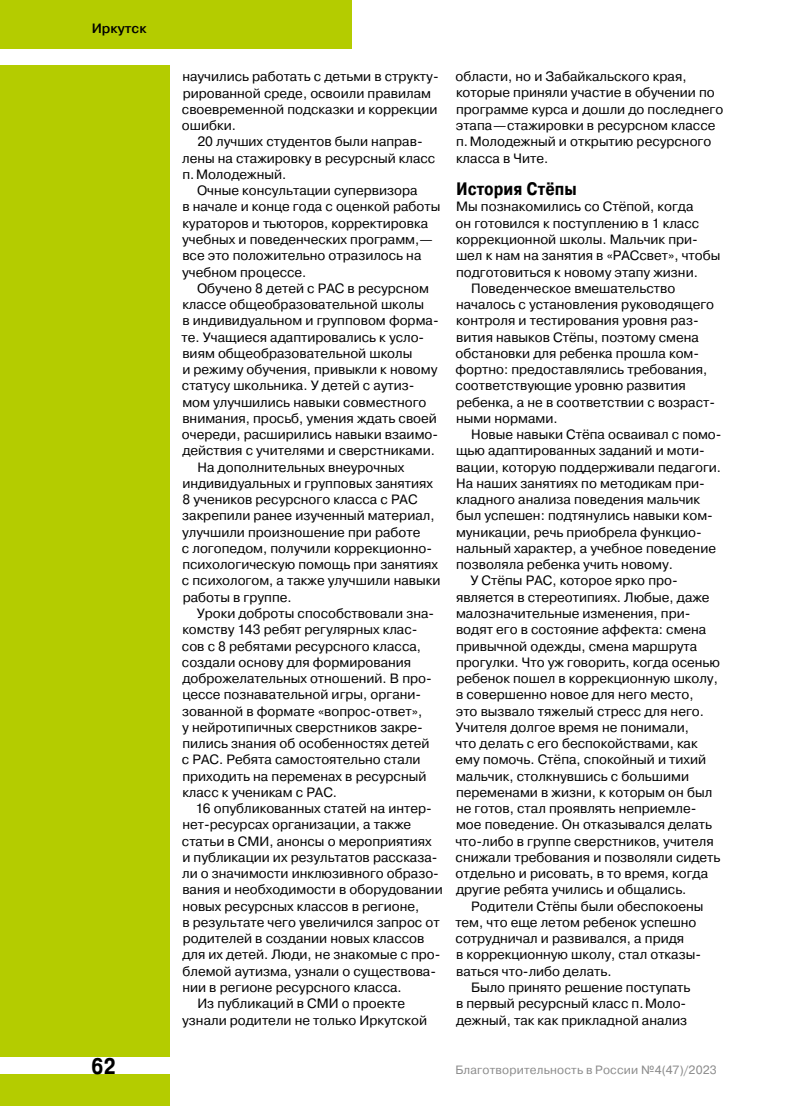
<style>
.page{position:relative;width:808px;height:1106px;background:#fff}
.page>*{position:absolute;margin:0;border:0;box-sizing:border-box;transform-origin:0 0}
.t1{font:700 22.5px "Pragmatica Cond";color:#000}
.t2{font:700 18px "Pragmatica Cond";color:#000}
.t3{font:13.5px/16.2px "Pragmatica";color:#000}
.t4{font:500 13.5px "Pragmatica";color:#000}
.t5{font:12px "Pragmatica";letter-spacing:.015em;color:#8b8b8b}
</style>
<div class="page">
<div style="left:0;top:0;width:352px;height:49px;background:#b4cc00"></div>
<div style="left:0;top:65px;width:169px;height:1041px;background:#b4cc00"></div>
<div style="left:0;top:1057px;width:182px;height:16px;background:#fff"></div>
<p class="t4" style="left:92px;top:19px;width:56px">Иркутск</p>
<h1 class="t1" style="left:91px;top:1052px;width:26px">62</h1>
<p class="t3" style="left:182px;top:69px;width:258px">научились работать с детьми в структу&shy;рированной среде, освоили правилам своевременной подсказки и коррекции ошибки.</p>
<p class="t3" style="left:182px;top:134px;width:255px;text-indent:15px">20 лучших студентов были направ&shy;лены на стажировку в ресурсный класс п.Молодежный.</p>
<p class="t3" style="left:182px;top:183px;width:260px;text-indent:15px">Очные консультации супервизора<br>в начале и конце года с оценкой работы кураторов и тьюторов, корректировка учебных и поведенческих программ,— все это положительно отразилось на учебном процессе.</p>
<p class="t3" style="left:197px;top:280px;width:233px">Обучено 8 детей с РАС в ресурсном</p>
<p class="t3" style="left:182px;top:296px;width:243px">классе общеобразовательной школы</p>
<p class="t3" style="left:182px;top:313px;width:258px">в индивидуальном и групповом форма-</p>
<p class="t3" style="left:182px;top:329px;width:244px">те. Учащиеся адаптировались к усло-</p>
<p class="t3" style="left:182px;top:345px;width:231px">виям общеобразовательной школы</p>
<p class="t3" style="left:182px;top:361px;width:257px">и режиму обучения, привыкли к новому</p>
<p class="t3" style="left:182px;top:378px;width:234px">статусу школьника. У детей с аутиз-</p>
<p class="t3" style="left:182px;top:394px;width:246px">мом улучшились навыки совместного</p>
<p class="t3" style="left:182px;top:410px;width:256px">внимания, просьб, умения ждать своей</p>
<p class="t3" style="left:182px;top:427px;width:258px">очереди, расширились навыки взаимо-</p>
<p class="t3" style="left:182px;top:443px;width:254px">действия с учителями и сверстниками.</p>
<p class="t3" style="left:197px;top:459px;width:208px">На дополнительных внеурочных</p>
<p class="t3" style="left:182px;top:475px;width:252px">индивидуальных и групповых занятиях</p>
<p class="t3" style="left:183px;top:492px;width:236px">8 учеников ресурсного класса с РАС</p>
<p class="t3" style="left:182px;top:508px;width:254px">закрепили ранее изученный материал,</p>
<p class="t3" style="left:182px;top:524px;width:240px">улучшили произношение при работе</p>
<p class="t3" style="left:182px;top:540px;width:252px">с логопедом, получили коррекционно-</p>
<p class="t3" style="left:182px;top:557px;width:257px">психологическую помощь при занятиях</p>
<p class="t3" style="left:182px;top:573px;width:260px">с психологом, а также улучшили навыки</p>
<p class="t3" style="left:183px;top:589px;width:111px">работы в группе.</p>
<p class="t3" style="left:197px;top:605px;width:239px">Уроки доброты способствовали зна-</p>
<p class="t3" style="left:182px;top:622px;width:237px">комству 143 ребят регулярных клас-</p>
<p class="t3" style="left:182px;top:638px;width:241px">сов с 8 ребятами ресурсного класса,</p>
<p class="t3" style="left:182px;top:654px;width:231px">создали основу для формирования</p>
<p class="t3" style="left:182px;top:670px;width:251px">доброжелательных отношений. В про-</p>
<p class="t3" style="left:182px;top:687px;width:240px">цессе познавательной игры, органи-</p>
<p class="t3" style="left:182px;top:703px;width:241px">зованной в формате «вопрос-ответ»,</p>
<p class="t3" style="left:182px;top:719px;width:242px">у нейротипичных сверстников закре-</p>
<p class="t3" style="left:182px;top:735px;width:249px">пились знания об особенностях детей</p>
<p class="t3" style="left:182px;top:752px;width:240px">с РАС. Ребята самостоятельно стали</p>
<p class="t3" style="left:182px;top:768px;width:245px">приходить на переменах в ресурсный</p>
<p class="t3" style="left:182px;top:784px;width:156px">класс к ученикам с РАС.</p>
<p class="t3" style="left:196px;top:800px;width:238px">16 опубликованных статей на интер-</p>
<p class="t3" style="left:182px;top:817px;width:230px">нет-ресурсах организации, а также</p>
<p class="t3" style="left:182px;top:833px;width:251px">статьи в СМИ, анонсы о мероприятиях</p>
<p class="t3" style="left:182px;top:849px;width:257px">и публикации их результатов рассказа-</p>
<p class="t3" style="left:182px;top:865px;width:258px">ли о значимости инклюзивного образо-</p>
<p class="t3" style="left:182px;top:882px;width:262px">вания и необходимости в оборудовании</p>
<p class="t3" style="left:182px;top:898px;width:238px">новых ресурсных классов в регионе,</p>
<p class="t3" style="left:182px;top:914px;width:259px">в результате чего увеличился запрос от</p>
<p class="t3" style="left:183px;top:930px;width:243px">родителей в создании новых классов</p>
<p class="t3" style="left:182px;top:947px;width:260px">для их детей. Люди, не знакомые с про-</p>
<p class="t3" style="left:182px;top:963px;width:255px">блемой аутизма, узнали о существова-</p>
<p class="t3" style="left:182px;top:979px;width:221px">нии в регионе ресурсного класса.</p>
<p class="t3" style="left:197px;top:995px;width:209px">Из публикаций в СМИ о проекте</p>
<p class="t3" style="left:182px;top:1012px;width:246px">узнали родители не только Иркутской</p>
<p class="t3" style="left:456px;top:69px;width:269px">области, но и Забайкальского края, которые приняли участие в обучении по программе курса и дошли до последнего этапа—стажировки в ресурсном классе п.Молодежный и открытию ресурсного класса в Чите.</p>
<h2 class="t2" style="left:456px;top:178px;width:122px">История Стёпы</h2>
<p class="t3" style="left:456px;top:199px;width:239px">Мы познакомились со Стёпой, когда</p>
<p class="t3" style="left:456px;top:215px;width:245px">он готовился к поступлению в 1 класс</p>
<p class="t3" style="left:456px;top:231px;width:243px">коррекционной школы. Мальчик при-</p>
<p class="t3" style="left:456px;top:248px;width:266px">шел к нам на занятия в «РАСсвет», чтобы</p>
<p class="t3" style="left:456px;top:264px;width:243px">подготовиться к новому этапу жизни.</p>
<p class="t3" style="left:471px;top:280px;width:206px">Поведенческое вмешательство</p>
<p class="t3" style="left:456px;top:296px;width:260px">началось с установления руководящего</p>
<p class="t3" style="left:456px;top:313px;width:244px">контроля и тестирования уровня раз-</p>
<p class="t3" style="left:456px;top:329px;width:244px">вития навыков Стёпы, поэтому смена</p>
<p class="t3" style="left:456px;top:345px;width:245px">обстановки для ребенка прошла ком-</p>
<p class="t3" style="left:455px;top:361px;width:253px">фортно: предоставлялись требования,</p>
<p class="t3" style="left:456px;top:378px;width:232px">соответствующие уровню развития</p>
<p class="t3" style="left:456px;top:394px;width:260px">ребенка, а не в соответствии с возраст-</p>
<p class="t3" style="left:456px;top:410px;width:103px">ными нормами.</p>
<p class="t3" style="left:471px;top:426px;width:252px">Новые навыки Стёпа осваивал с помо-</p>
<p class="t3" style="left:456px;top:443px;width:250px">щью адаптированных заданий и моти-</p>
<p class="t3" style="left:456px;top:459px;width:267px">вации, которую поддерживали педагоги.</p>
<p class="t3" style="left:456px;top:475px;width:250px">На наших занятиях по методикам при-</p>
<p class="t3" style="left:456px;top:492px;width:246px">кладного анализа поведения мальчик</p>
<p class="t3" style="left:456px;top:508px;width:258px">был успешен: подтянулись навыки ком-</p>
<p class="t3" style="left:456px;top:524px;width:247px">муникации, речь приобрела функцио-</p>
<p class="t3" style="left:456px;top:540px;width:261px">нальный характер, а учебное поведение</p>
<p class="t3" style="left:456px;top:557px;width:218px">позволяла ребенка учить новому.</p>
<p class="t3" style="left:470px;top:573px;width:209px">У Стёпы РАС, которое ярко про-</p>
<p class="t3" style="left:456px;top:589px;width:255px">является в стереотипиях. Любые, даже</p>
<p class="t3" style="left:456px;top:605px;width:236px">малозначительные изменения, при-</p>
<p class="t3" style="left:456px;top:622px;width:252px">водят его в состояние аффекта: смена</p>
<p class="t3" style="left:456px;top:638px;width:243px">привычной одежды, смена маршрута</p>
<p class="t3" style="left:456px;top:654px;width:266px">прогулки. Что уж говорить, когда осенью</p>
<p class="t3" style="left:456px;top:670px;width:263px">ребенок пошел в коррекционную школу,</p>
<p class="t3" style="left:456px;top:687px;width:239px">в совершенно новое для него место,</p>
<p class="t3" style="left:456px;top:703px;width:250px">это вызвало тяжелый стресс для него.</p>
<p class="t3" style="left:455px;top:719px;width:235px">Учителя долгое время не понимали,</p>
<p class="t3" style="left:455px;top:735px;width:244px">что делать с его беспокойствами, как</p>
<p class="t3" style="left:456px;top:752px;width:252px">ему помочь. Стёпа, спокойный и тихий</p>
<p class="t3" style="left:456px;top:768px;width:234px">мальчик, столкнувшись с большими</p>
<p class="t3" style="left:456px;top:784px;width:258px">переменами в жизни, к которым он был</p>
<p class="t3" style="left:456px;top:800px;width:242px">не готов, стал проявлять неприемле-</p>
<p class="t3" style="left:456px;top:817px;width:258px">мое поведение. Он отказывался делать</p>
<p class="t3" style="left:455px;top:833px;width:260px">что-либо в группе сверстников, учителя</p>
<p class="t3" style="left:456px;top:849px;width:266px">снижали требования и позволяли сидеть</p>
<p class="t3" style="left:456px;top:865px;width:254px">отдельно и рисовать, в то время, когда</p>
<p class="t3" style="left:456px;top:882px;width:232px">другие ребята учились и общались.</p>
<p class="t3" style="left:471px;top:898px;width:234px">Родители Стёпы были обеспокоены</p>
<p class="t3" style="left:455px;top:914px;width:243px">тем, что еще летом ребенок успешно</p>
<p class="t3" style="left:456px;top:930px;width:230px">сотрудничал и развивался, а придя</p>
<p class="t3" style="left:456px;top:947px;width:246px">в коррекционную школу, стал отказы-</p>
<p class="t3" style="left:456px;top:963px;width:157px">ваться что-либо делать.</p>
<p class="t3" style="left:471px;top:979px;width:221px">Было принято решение поступать</p>
<p class="t3" style="left:456px;top:995px;width:232px">в первый ресурсный класс п.Моло-</p>
<p class="t3" style="left:456px;top:1012px;width:232px">дежный, так как прикладной анализ</p>
<p class="t5" style="left:455px;top:1062px;width:263px">Благотворительность в России №4(47)/2023</p>
</div>
